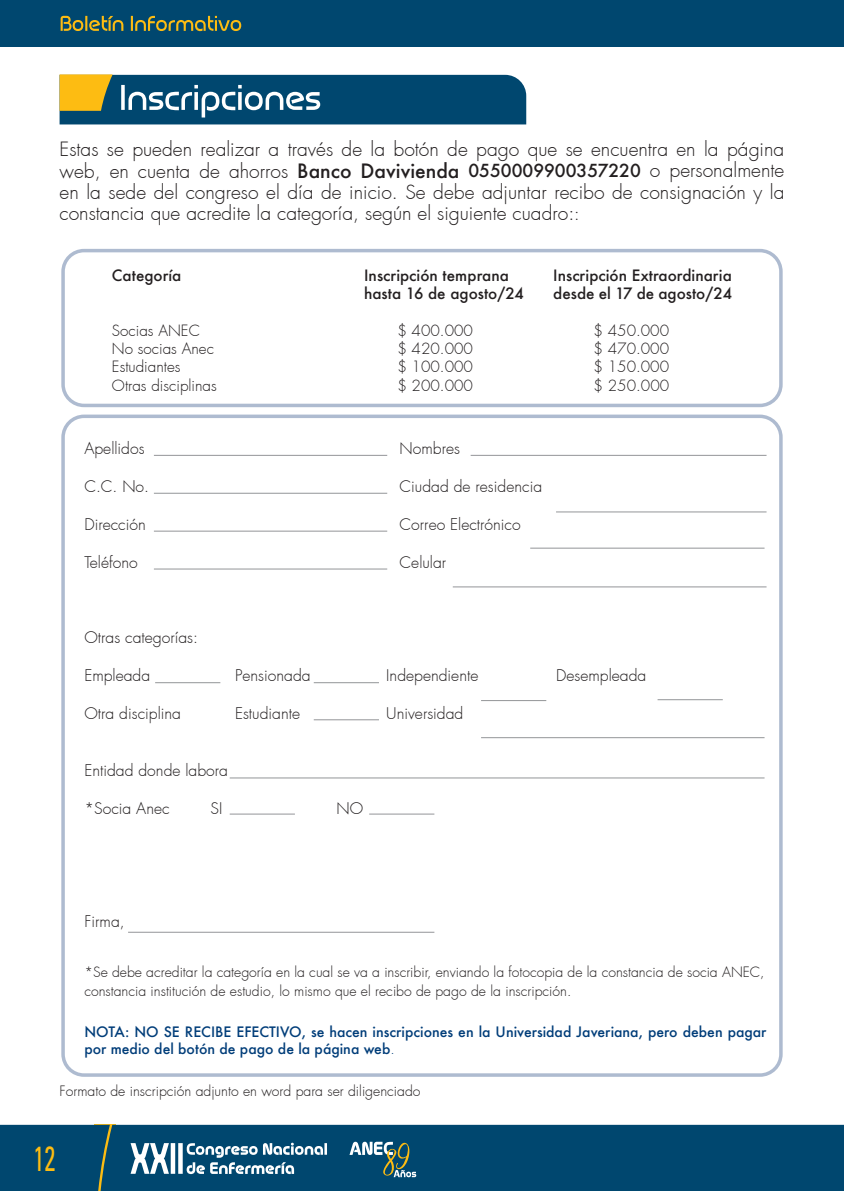
<style>
.page{position:relative;width:844px;height:1191px;background:#fff}
.page>*{position:absolute;margin:0;border:0;box-sizing:border-box;transform-origin:0 0}
.t1{font:condensed 35px "Univers LT Std";color:#fdbc12;scale:.7 1}
.t2{font:300 19.25px/21px "Futura";color:#231f20;text-align:justify}
.t3{font:300 15.75px "Futura";color:#231f20}
.t4{font:300 15.22px "Futura";color:#231f20}
.t5{font:500 15.22px "Futura";color:#231f20}
.t6{font:300 14px/18.9px "Futura";color:#231f20}
.t7{font:500 14px/16.8px "Futura";color:#003d79}
.s1{font-weight:500}
.s2{font-weight:500;font-size:17.5px}
.s3{font-size:17.5px}
.s4{font-weight:300}
</style>
<div class="page">
<div style="left:0;top:0;width:843px;height:46px;background:#00476f"></div>
<div style="left:0;top:1124px;width:101px;height:67px;background:#00476f"></div>
<div style="left:101px;top:1124px;width:742px;height:67px;background:#00476f"></div>
<svg style="left:843px;top:1124px;width:1px;height:67px"></svg>
<svg style="left:130px;top:1142px;width:197px;height:32px"></svg>
<svg style="left:61px;top:16px;width:180px;height:15px"></svg>
<svg style="left:349px;top:1141px;width:67px;height:36px;background:#3f6f7f"></svg>
<div style="left:61px;top:249px;width:721px;height:158px;border:4px solid #aebbd0;border-radius:21px"></div>
<div style="left:61px;top:414px;width:721px;height:662px;border:4px solid #aebbd0;border-radius:21px"></div>
<svg style="left:60px;top:74px;width:466px;height:50px;background:#296075"></svg>
<hr style="left:154px;top:455px;width:233px;height:1px;background:#939598">
<hr style="left:470px;top:455px;width:296px;height:1px;background:#939598">
<hr style="left:154px;top:493px;width:233px;height:1px;background:#939598">
<hr style="left:154px;top:531px;width:233px;height:1px;background:#939598">
<hr style="left:556px;top:511px;width:210px;height:1px;background:#939598">
<hr style="left:154px;top:568px;width:233px;height:1px;background:#939598">
<hr style="left:452px;top:586px;width:314px;height:1px;background:#939598">
<hr style="left:155px;top:682px;width:65px;height:1px;background:#939598">
<hr style="left:314px;top:682px;width:65px;height:1px;background:#939598">
<hr style="left:481px;top:700px;width:65px;height:1px;background:#939598">
<hr style="left:657px;top:699px;width:65px;height:1px;background:#939598">
<hr style="left:314px;top:719px;width:65px;height:1px;background:#939598">
<hr style="left:481px;top:737px;width:283px;height:1px;background:#939598">
<hr style="left:230px;top:777px;width:534px;height:1px;background:#939598">
<hr style="left:230px;top:813px;width:65px;height:1px;background:#939598">
<hr style="left:369px;top:813px;width:65px;height:1px;background:#939598">
<hr style="left:128px;top:931px;width:306px;height:1px;background:#939598">
<hr style="left:530px;top:548px;width:234px;height:1px;background:#939598">
<p class="t2" style="left:60px;top:139px;width:726px">Estas se pueden realizar a través de la botón de pago que se encuentra en la página web, en cuenta de ahorros <span class="s1">Banco Davivienda</span> <span class="s2">0550009900357220</span> o personalmente en la sede del congreso el día de inicio. Se debe adjuntar recibo de consignación y la constancia que acredite la categoría, según el siguiente cuadro:<span class="s3">:</span></p>
<p class="t5" style="left:112px;top:265px;width:71px">Categoría</p>
<p class="t5" style="left:364px;top:265px;width:146px">Inscripción temprana</p>
<p class="t5" style="left:553px;top:265px;width:180px">Inscripción Extraordinaria</p>
<p class="t5" style="left:364px;top:283px;width:161px">hasta 16 de agosto/24</p>
<p class="t5" style="left:553px;top:283px;width:180px">desde el 17 de agosto/24</p>
<p class="t4" style="left:112px;top:321px;width:89px">Socias ANEC</p>
<p class="t4" style="left:397px;top:321px;width:77px">$ 400.000</p>
<p class="t4" style="left:593px;top:321px;width:77px">$ 450.000</p>
<p class="t4" style="left:112px;top:339px;width:103px">No socias Anec</p>
<p class="t4" style="left:397px;top:339px;width:77px">$ 420.000</p>
<p class="t4" style="left:593px;top:339px;width:77px">$ 470.000</p>
<p class="t4" style="left:112px;top:357px;width:70px">Estudiantes</p>
<p class="t4" style="left:397px;top:357px;width:77px">$ 100.000</p>
<p class="t4" style="left:593px;top:357px;width:77px">$ 150.000</p>
<p class="t4" style="left:112px;top:376px;width:106px">Otras disciplinas</p>
<p class="t4" style="left:397px;top:376px;width:77px">$ 200.000</p>
<p class="t4" style="left:593px;top:376px;width:77px">$ 250.000</p>
<p class="t3" style="left:84px;top:439px;width:62px">Apellidos</p>
<p class="t3" style="left:399px;top:439px;width:62px">Nombres</p>
<p class="t3" style="left:84px;top:477px;width:66px">C.C. No.</p>
<p class="t3" style="left:399px;top:477px;width:144px">Ciudad de residencia</p>
<p class="t3" style="left:84px;top:514px;width:63px">Dirección</p>
<p class="t3" style="left:399px;top:514px;width:123px">Correo Electrónico</p>
<p class="t3" style="left:84px;top:552px;width:55px">Teléfono</p>
<p class="t3" style="left:399px;top:552px;width:48px">Celular</p>
<p class="t3" style="left:84px;top:628px;width:115px">Otras categorías:</p>
<p class="t3" style="left:84px;top:666px;width:67px">Empleada</p>
<p class="t3" style="left:235px;top:666px;width:77px">Pensionada</p>
<p class="t3" style="left:386px;top:666px;width:94px">Independiente</p>
<p class="t3" style="left:556px;top:666px;width:92px">Desempleada</p>
<p class="t3" style="left:84px;top:703px;width:98px">Otra disciplina</p>
<p class="t3" style="left:235px;top:703px;width:66px">Estudiante</p>
<p class="t3" style="left:386px;top:703px;width:79px">Universidad</p>
<p class="t3" style="left:84px;top:760px;width:145px">Entidad donde labora</p>
<p class="t3" style="left:84px;top:798px;width:87px">*Socia Anec</p>
<p class="t3" style="left:210px;top:798px;width:13px">SI</p>
<p class="t3" style="left:336px;top:798px;width:28px">NO</p>
<p class="t3" style="left:84px;top:911px;width:42px">Firma,</p>
<p class="t6" style="left:84px;top:963px;width:681px">*Se debe acreditar la categoría en la cual se va a inscribir, enviando la fotocopia de la constancia de socia ANEC, constancia institución de estudio, lo mismo que el recibo de pago de la inscripción.</p>
<p class="t7" style="left:84px;top:1023px;width:683px">NOTA: NO SE RECIBE EFECTIVO, se hacen inscripciones en la Universidad Javeriana, pero deben pagar por medio del botón de pago de la página web<span class="s4">.</span></p>
<p class="t6" style="left:60px;top:1082px;width:362px">Formato de inscripción adjunto en word para ser diligenciado</p>
<h1 class="t1" style="left:33px;top:1136px;width:33px">12</h1>
</div>
